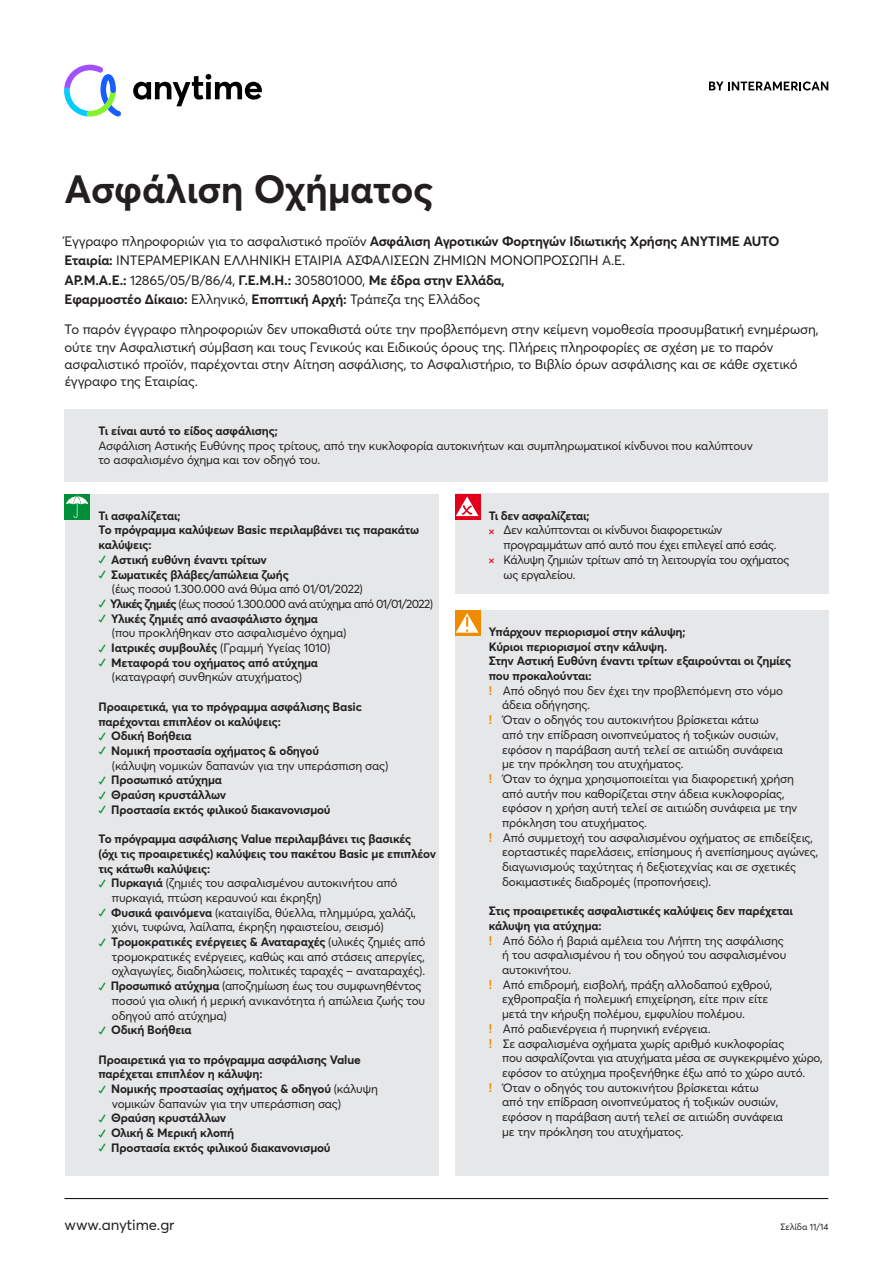
<style>
.page{position:relative;width:893px;height:1263px;background:#fff}
.page>*{position:absolute;margin:0;border:0;box-sizing:border-box;transform-origin:0 0}
.t1{font:700 39px "Anytime Sans";letter-spacing:-.01em;color:#231f20}
.t2{font:15px "Anytime Sans";letter-spacing:-.005em;color:#231f20}
.t3{font:13.5px/19.5px "Anytime Sans";letter-spacing:-.01em;color:#231f20}
.t4{font:12px/14.7px "Anytime Sans";letter-spacing:-.015em;color:#231f20}
.t5{font:700 12px/14.7px "Anytime Sans";letter-spacing:-.01em;color:#231f20}
.t6{font:12px "Anytime Sans";letter-spacing:-.05em;color:#231f20}
.t7{font:9px "Anytime Sans";letter-spacing:-.01em;color:#231f20}
.s1{font-weight:700}
.s2{color:#008f38}
.s3{font-weight:700;color:#008f38}
.s4{font-weight:400}
.s5{font-size:15px;color:#e3001a}
.s6{font-weight:700;color:#f08a00}
</style>
<div class="page">
<div style="left:455px;top:494px;width:373px;height:100px;background:#e6e7e8"></div>
<div style="left:65px;top:494px;width:373px;height:681px;background:#e6e7e8"></div>
<div style="left:455px;top:610px;width:373px;height:565px;background:#e6e7e8"></div>
<div style="left:64px;top:494px;width:26px;height:25px;background:#008f38"></div>
<svg style="left:66px;top:495px;width:22px;height:23px"></svg>
<svg style="left:455px;top:494px;width:25px;height:25px"></svg>
<svg style="left:456px;top:496px;width:22px;height:20px"></svg>
<div style="left:455px;top:610px;width:25px;height:26px;background:#f08a00"></div>
<svg style="left:456px;top:613px;width:22px;height:20px"></svg>
<div style="left:64px;top:409px;width:764px;height:73px;background:#e6e7e8"></div>
<hr style="left:64px;top:1198px;width:764px;height:1px;background:#000">
<svg style="left:709px;top:81px;width:119px;height:9px"></svg>
<svg style="left:133px;top:74px;width:129px;height:32px"></svg>
<svg style="left:64px;top:65px;width:57px;height:52px"></svg>
<h1 class="t1" style="left:65px;top:162px;width:370px">Ασφάλιση Οχήματος</h1>
<p class="t3" style="left:65px;top:231px;width:716px">Έγγραφο πληροφοριών για το ασφαλιστικό προϊόν <span class="s1">Ασφάλιση Αγροτικών Φορτηγών Ιδιωτικής Χρήσης ΑΝΥΤΙΜΕ AUTO Εταιρία:</span> ΙΝΤΕΡΑΜΕΡΙΚΑΝ ΕΛΛΗΝΙΚΗ ΕΤΑΙΡΙΑ ΑΣΦΑΛΙΣΕΩΝ ΖΗΜΙΩΝ ΜΟΝΟΠΡΟΣΩΠΗ Α.Ε.<br><span class="s1">ΑΡ.Μ.Α.Ε.:</span> 12865/05/Β/86/4, <span class="s1">Γ.Ε.Μ.Η.:</span> 305801000, <span class="s1">Με έδρα στην Ελλάδα,<br>Εφαρμοστέο Δίκαιο:</span> Ελληνικό, <span class="s1">Εποπτική Αρχή:</span> Τράπεζα της Ελλάδος</p>
<p class="t3" style="left:65px;top:320px;width:755px;line-height:17.2px">Το παρόν έγγραφο πληροφοριών δεν υποκαθιστά ούτε την προβλεπόμενη στην κείμενη νομοθεσία προσυμβατική ενημέρωση, ούτε την Aσφαλιστική σύμβαση και τους Γενικούς και Ειδικούς όρους της. Πλήρεις πληροφορίες σε σχέση με το παρόν ασφαλιστικό προϊόν, παρέχονται στην Αίτηση ασφάλισης, το Ασφαλιστήριο, το Βιβλίο όρων ασφάλισης και σε κάθε σχετικό έγγραφο της Εταιρίας.</p>
<p class="t5" style="left:98px;top:423px;width:181px">Τι είναι αυτό το είδος ασφάλισης;</p>
<p class="t4" style="left:98px;top:438px;width:656px">Ασφάλιση Αστικής Ευθύνης προς τρίτους, από την κυκλοφορία αυτοκινήτων και συμπληρωματικοί κίνδυνοι που καλύπτουν το ασφαλισμένο όχημα και τον οδηγό του.</p>
<p class="t5" style="left:98px;top:507px;width:322px">Τι ασφαλίζεται;<br>Το πρόγραμμα καλύψεων Basic περιλαμβάνει τις παρακάτω καλύψεις:</p>
<p class="t5" style="left:98px;top:552px;width:170px"><span class="s2">✓</span> Αστική ευθύνη έναντι τρίτων</p>
<p class="t4" style="left:112px;top:566px;width:253px;text-indent:-14px"><span class="s3">✓</span> <span class="s1">Σωματικές βλάβες/απώλεια ζωής<br></span>(έως ποσού 1.300.000 ανά θύμα από 01/01/2022)</p>
<p class="t6" style="left:98px;top:595px;width:336px"><span class="s3">✓</span> <span class="s1">Υλικές ζημιές</span> (έως ποσού 1.300.000 ανά ατύχημα από 01/01/2022)</p>
<p class="t4" style="left:112px;top:610px;width:236px;text-indent:-14px"><span class="s3">✓</span> <span class="s1">Υλικές ζημιές από ανασφάλιστο όχημα<br></span>(που προκλήθηκαν στο ασφαλισμένο όχημα)</p>
<p class="t4" style="left:98px;top:640px;width:234px"><span class="s3">✓</span> <span class="s1">Ιατρικές συμβουλές</span> (Γραμμή Υγείας 1010)</p>
<p class="t5" style="left:98px;top:654px;width:221px;text-align:center"><span class="s2">✓</span> Μεταφορά του οχήματος από ατύχημα <span class="s4">(καταγραφή συνθηκών ατυχήματος)</span></p>
<p class="t5" style="left:98px;top:699px;width:265px">Προαιρετικά, για το πρόγραμμα ασφάλισης Basic παρέχονται επιπλέον οι καλύψεις:</p>
<p class="t5" style="left:98px;top:728px;width:95px"><span class="s2">✓</span> Οδική Βοήθεια</p>
<p class="t4" style="left:112px;top:743px;width:278px;text-indent:-14px"><span class="s3">✓</span> <span class="s1">Νομική προστασία οχήματος &amp; οδηγού<br></span>(κάλυψη νομικών δαπανών για την υπεράσπιση σας)</p>
<p class="t5" style="left:98px;top:772px;width:125px"><span class="s2">✓</span> Προσωπικό ατύχημα</p>
<p class="t5" style="left:98px;top:787px;width:129px"><span class="s2">✓</span> Θραύση κρυστάλλων</p>
<p class="t5" style="left:98px;top:801px;width:234px"><span class="s2">✓</span> Προστασία εκτός φιλικού διακανονισμού</p>
<p class="t5" style="left:98px;top:831px;width:339px">Το πρόγραμμα ασφάλισης Value περιλαμβάνει τις βασικές<br>(όχι τις προαιρετικές) καλύψεις του πακέτου Basic με επιπλέον τις κάτωθι καλύψεις:</p>
<p class="t4" style="left:112px;top:875px;width:287px;text-indent:-13px"><span class="s3">✓</span> <span class="s1">Πυρκαγιά</span> (ζημιές του ασφαλισμένου αυτοκινήτου από πυρκαγιά, πτώση κεραυνού και έκρηξη)</p>
<p class="t4" style="left:112px;top:904px;width:306px;text-indent:-13px"><span class="s3">✓</span> <span class="s1">Φυσικά φαινόμενα</span> (καταιγίδα, θύελλα, πλημμύρα, χαλάζι, χιόνι, τυφώνα, λαίλαπα, έκρηξη ηφαιστείου, σεισμό)</p>
<p class="t4" style="left:112px;top:934px;width:315px;text-align:justify;text-indent:-13px"><span class="s3">✓</span> <span class="s1">Τρομοκρατικές ενέργειες &amp; Αναταραχές</span> (υλικές ζημιές από τρομοκρατικές ενέργειες, καθώς και από στάσεις απεργίες, οχλαγωγίες, διαδηλώσεις, πολιτικές ταραχές – αναταραχές).</p>
<p class="t4" style="left:112px;top:978px;width:315px;text-indent:-13px"><span class="s3">✓</span> <span class="s1">Προσωπικό ατύχημα</span> (αποζημίωση έως του συμφωνηθέντος ποσού για ολική ή μερική ανικανότητα ή απώλεια ζωής του οδηγού από ατύχημα)</p>
<p class="t5" style="left:98px;top:1022px;width:95px"><span class="s2">✓</span> Οδική Βοήθεια</p>
<p class="t5" style="left:98px;top:1051px;width:264px">Προαιρετικά για το πρόγραμμα ασφάλισης Value παρέχεται επιπλέον η κάλυψη:</p>
<p class="t4" style="left:112px;top:1081px;width:268px;text-indent:-13px"><span class="s3">✓</span> <span class="s1">Νομικής προστασίας οχήματος &amp; οδηγού</span> (κάλυψη νομικών δαπανών για την υπεράσπιση σας)</p>
<p class="t5" style="left:98px;top:1110px;width:129px"><span class="s2">✓</span> Θραύση κρυστάλλων</p>
<p class="t5" style="left:98px;top:1125px;width:137px"><span class="s2">✓</span> Ολική &amp; Μερική κλοπή</p>
<p class="t5" style="left:98px;top:1140px;width:234px"><span class="s2">✓</span> Προστασία εκτός φιλικού διακανονισμού</p>
<p class="t5" style="left:489px;top:507px;width:102px">Τι δεν ασφαλίζεται;</p>
<p class="t4" style="left:489px;top:522px;width:235px"><span class="s5">✕</span> Δεν καλύπτονται οι κίνδυνοι διαφορετικών</p>
<p class="t4" style="left:504px;top:537px;width:275px">προγραμμάτων από αυτό που έχει επιλεγεί από εσάς.</p>
<p class="t4" style="left:489px;top:552px;width:302px"><span class="s5">✕</span> Κάλυψη ζημιών τρίτων από τη λειτουργία του οχήματος</p>
<p class="t4" style="left:504px;top:566px;width:74px">ως εργαλείου.</p>
<p class="t5" style="left:489px;top:624px;width:198px">Υπάρχουν περιορισμοί στην κάλυψη;</p>
<p class="t5" style="left:489px;top:638px;width:180px">Κύριοι περιορισμοί στην κάλυψη.</p>
<p class="t5" style="left:489px;top:653px;width:304px">Στην Αστική Ευθύνη έναντι τρίτων εξαιρούνται οι ζημίες</p>
<p class="t5" style="left:489px;top:668px;width:105px">που προκαλούνται:</p>
<p class="t4" style="left:489px;top:683px;width:296px"><span class="s6">!</span> Από οδηγό που δεν έχει την προβλεπόμενη στο νόμο</p>
<p class="t4" style="left:502px;top:697px;width:89px">άδεια οδήγησης.</p>
<p class="t4" style="left:489px;top:712px;width:271px"><span class="s6">!</span> Όταν ο οδηγός του αυτοκινήτου βρίσκεται κάτω</p>
<p class="t4" style="left:502px;top:727px;width:278px">από την επίδραση οινοπνεύματος ή τοξικών ουσιών,</p>
<p class="t4" style="left:502px;top:741px;width:282px">εφόσον η παράβαση αυτή τελεί σε αιτιώδη συνάφεια</p>
<p class="t4" style="left:502px;top:756px;width:183px">με την πρόκληση του ατυχήματος.</p>
<p class="t4" style="left:489px;top:771px;width:307px"><span class="s6">!</span> Όταν το όχημα χρησιμοποιείται για διαφορετική χρήση</p>
<p class="t4" style="left:502px;top:786px;width:284px">από αυτήν που καθορίζεται στην άδεια κυκλοφορίας,</p>
<p class="t4" style="left:502px;top:800px;width:297px">εφόσον η χρήση αυτή τελεί σε αιτιώδη συνάφεια με την</p>
<p class="t4" style="left:502px;top:815px;width:146px">πρόκληση του ατυχήματος.</p>
<p class="t4" style="left:489px;top:830px;width:326px"><span class="s6">!</span> Από συμμετοχή του ασφαλισμένου οχήματος σε επιδείξεις,</p>
<p class="t4" style="left:502px;top:844px;width:318px">εορταστικές παρελάσεις, επίσημους ή ανεπίσημους αγώνες,</p>
<p class="t4" style="left:502px;top:859px;width:296px">διαγωνισμούς ταχύτητας ή δεξιοτεχνίας και σε σχετικές</p>
<p class="t4" style="left:502px;top:874px;width:211px">δοκιμαστικές διαδρομές (προπονήσεις).</p>
<p class="t5" style="left:489px;top:903px;width:306px">Στις προαιρετικές ασφαλιστικές καλύψεις δεν παρέχεται</p>
<p class="t5" style="left:489px;top:918px;width:114px">κάλυψη για ατύχημα:</p>
<p class="t4" style="left:489px;top:933px;width:297px"><span class="s6">!</span> Από δόλο ή βαριά αμέλεια του Λήπτη της ασφάλισης</p>
<p class="t4" style="left:502px;top:947px;width:286px">ή του ασφαλισμένου ή του οδηγού του ασφαλισμένου</p>
<p class="t4" style="left:502px;top:962px;width:71px">αυτοκινήτου.</p>
<p class="t4" style="left:489px;top:977px;width:285px"><span class="s6">!</span> Από επιδρομή, εισβολή, πράξη αλλοδαπού εχθρού,</p>
<p class="t4" style="left:502px;top:991px;width:268px">εχθροπραξία ή πολεμική επιχείρηση, είτε πριν είτε</p>
<p class="t4" style="left:502px;top:1006px;width:244px">μετά την κήρυξη πολέμου, εμφυλίου πολέμου.</p>
<p class="t4" style="left:489px;top:1021px;width:223px"><span class="s6">!</span> Από ραδιενέργεια ή πυρηνική ενέργεια.</p>
<p class="t4" style="left:489px;top:1035px;width:297px"><span class="s6">!</span> Σε ασφαλισμένα οχήματα χωρίς αριθμό κυκλοφορίας</p>
<p class="t4" style="left:502px;top:1050px;width:322px">που ασφαλίζονται για ατυχήματα μέσα σε συγκεκριμένο χώρο,</p>
<p class="t4" style="left:502px;top:1065px;width:305px">εφόσον το ατύχημα προξενήθηκε έξω από το χώρο αυτό.</p>
<p class="t4" style="left:489px;top:1080px;width:271px"><span class="s6">!</span> Όταν ο οδηγός του αυτοκινήτου βρίσκεται κάτω</p>
<p class="t4" style="left:502px;top:1094px;width:278px">από την επίδραση οινοπνεύματος ή τοξικών ουσιών,</p>
<p class="t4" style="left:502px;top:1109px;width:282px">εφόσον η παράβαση αυτή τελεί σε αιτιώδη συνάφεια</p>
<p class="t4" style="left:502px;top:1124px;width:183px">με την πρόκληση του ατυχήματος.</p>
<p class="t2" style="left:65px;top:1214px;width:111px">www.anytime.gr</p>
<p class="t7" style="left:781px;top:1221px;width:49px">Σελίδα 11/14</p>
</div>
